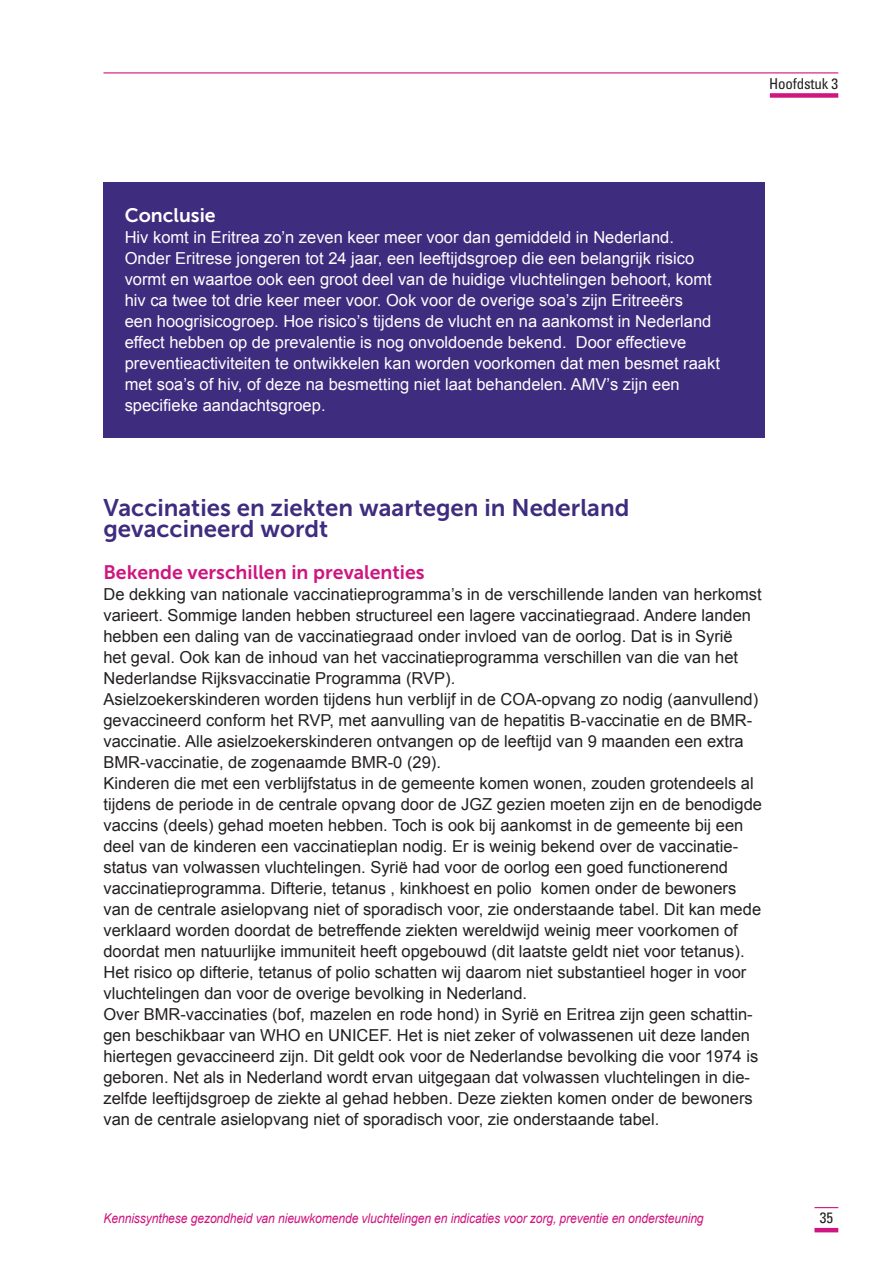
<style>
.page{position:relative;width:893px;height:1263px;background:#fff}
.page>*{position:absolute;margin:0;border:0;box-sizing:border-box;transform-origin:0 0}
.t1{font:24px/21px "Museo Sans 700";color:#3e2c7f}
.t2{font:19.5px "Museo Sans 700";color:#cf157f}
.t3{font:19.5px "Museo Sans 700";color:#fff}
.t4{font:16.5px/21px "Arial";color:#231f20}
.t5{font:16.5px/21px "Arial";color:#fff}
.t6{font:condensed 15px "Univers LT";letter-spacing:-.01em;color:#231f20}
.t7{font:italic 13.5px "Arial";letter-spacing:-.01em;color:#cf157f;scale:.9 1}
</style>
<div class="page">
<div style="left:770px;top:93px;width:68px;height:5px;background:#cf157f"></div>
<hr style="left:103px;top:72px;width:735px;height:1px;background:#cf157f">
<hr style="left:814px;top:1228px;width:24px;height:4px;background:#cf157f">
<svg style="left:814px;top:1207px;width:24px;height:1px"></svg>
<div style="left:103px;top:183px;width:662px;height:255px;background:#3e2c7f"></div>
<p class="t6" style="left:769px;top:74px;width:71px">Hoofdstuk 3</p>
<p class="t3" style="left:125px;top:204px;width:92px">Conclusie</p>
<p class="t5" style="left:125px;top:227px;width:597px">Hiv komt in Eritrea zo’n zeven keer meer voor dan gemiddeld in Nederland.<br>Onder Eritrese jongeren tot 24 jaar, een leeftijdsgroep die een belangrijk risico vormt en waartoe ook een groot deel van de huidige vluchtelingen behoort, komt hiv ca twee tot drie keer meer voor. Ook voor de overige soa’s zijn Eritreeërs<br>een hoogrisicogroep. Hoe risico’s tijdens de vlucht en na aankomst in Nederland effect hebben op de prevalentie is nog onvoldoende bekend. Door effectieve preventieactiviteiten te ontwikkelen kan worden voorkomen dat men besmet raakt met soa’s of hiv, of deze na besmetting niet laat behandelen. AMV’s zijn een specifieke aandachtsgroep.</p>
<h1 class="t1" style="left:103px;top:497px;width:527px">Vaccinaties en ziekten waartegen in Nederland gevaccineerd wordt</h1>
<p class="t2" style="left:103px;top:561px;width:323px">Bekende verschillen in prevalenties</p>
<p class="t4" style="left:103px;top:584px;width:660px">De dekking van nationale vaccinatieprogramma’s in de verschillende landen van herkomst varieert. Sommige landen hebben structureel een lagere vaccinatiegraad. Andere landen hebben een daling van de vaccinatiegraad onder invloed van de oorlog. Dat is in Syrië<br>het geval. Ook kan de inhoud van het vaccinatieprogramma verschillen van die van het Nederlandse Rijksvaccinatie Programma (RVP).<br>Asielzoekerskinderen worden tijdens hun verblijf in de COA-opvang zo nodig (aanvullend) gevaccineerd conform het RVP, met aanvulling van de hepatitis B-vaccinatie en de BMR&shy;vaccinatie. Alle asielzoekerskinderen ontvangen op de leeftijd van 9 maanden een extra BMR-vaccinatie, de zogenaamde BMR-0 (29).<br>Kinderen die met een verblijfstatus in de gemeente komen wonen, zouden grotendeels al tijdens de periode in de centrale opvang door de JGZ gezien moeten zijn en de benodigde vaccins (deels) gehad moeten hebben. Toch is ook bij aankomst in de gemeente bij een deel van de kinderen een vaccinatieplan nodig. Er is weinig bekend over de vaccinatie&shy;status van volwassen vluchtelingen. Syrië had voor de oorlog een goed functionerend vaccinatieprogramma. Difterie, tetanus , kinkhoest en polio komen onder de bewoners van de centrale asielopvang niet of sporadisch voor, zie onderstaande tabel. Dit kan mede verklaard worden doordat de betreffende ziekten wereldwijd weinig meer voorkomen of doordat men natuurlijke immuniteit heeft opgebouwd (dit laatste geldt niet voor tetanus).<br>Het risico op difterie, tetanus of polio schatten wij daarom niet substantieel hoger in voor vluchtelingen dan voor de overige bevolking in Nederland.<br>Over BMR-vaccinaties (bof, mazelen en rode hond) in Syrië en Eritrea zijn geen schattin&shy;gen beschikbaar van WHO en UNICEF. Het is niet zeker of volwassenen uit deze landen hiertegen gevaccineerd zijn. Dit geldt ook voor de Nederlandse bevolking die voor 1974 is geboren. Net als in Nederland wordt ervan uitgegaan dat volwassen vluchtelingen in die&shy;zelfde leeftijdsgroep de ziekte al gehad hebben. Deze ziekten komen onder de bewoners van de centrale asielopvang niet of sporadisch voor, zie onderstaande tabel.</p>
<p class="t7" style="left:103px;top:1210px;width:668px">Kennissynthese gezondheid van nieuwkomende vluchtelingen en indicaties voor zorg, preventie en ondersteuning</p>
<p class="t6" style="left:820px;top:1208px;width:15px">35</p>
</div>
